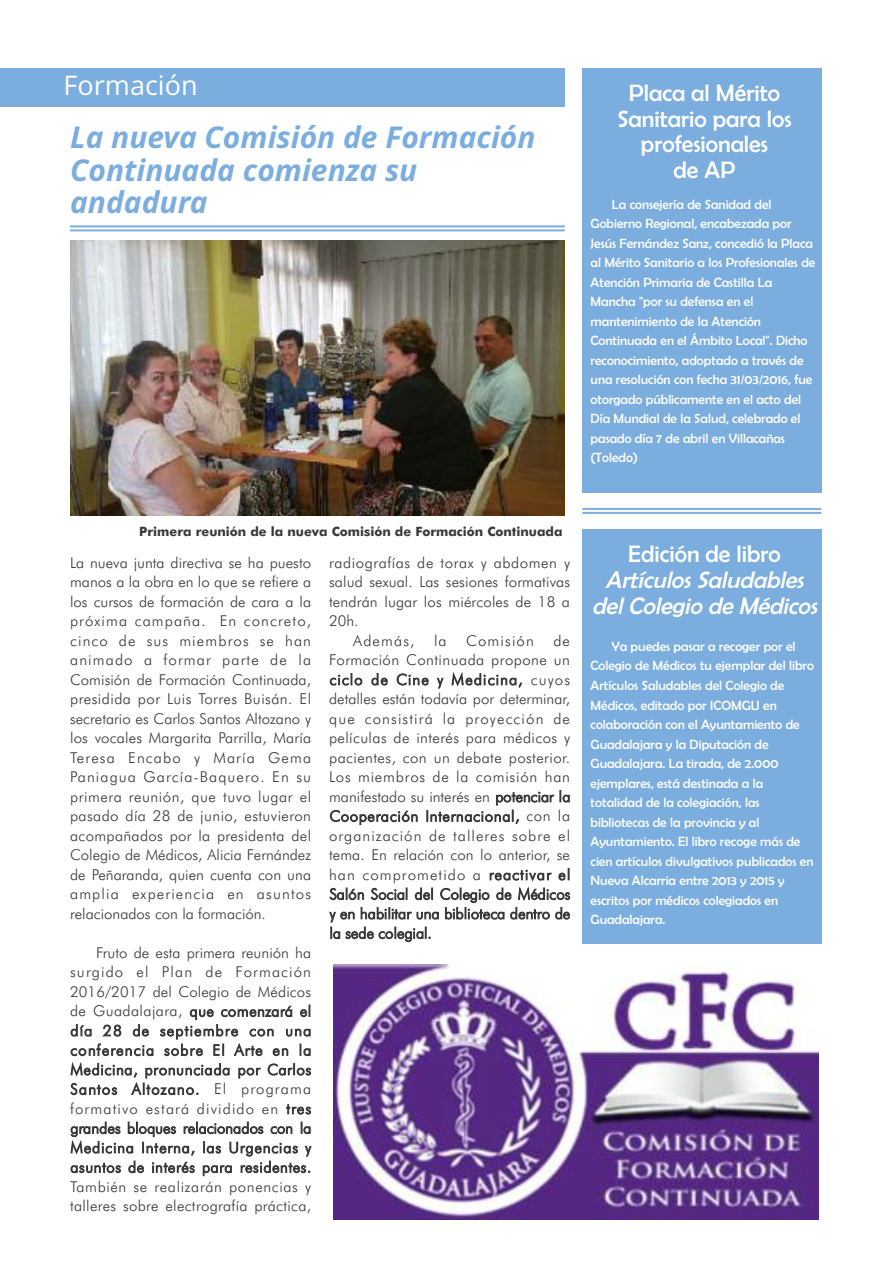
<style>
.page{position:relative;width:893px;height:1263px;background:#fff}
.page>*{position:absolute;margin:0;border:0;box-sizing:border-box;transform-origin:0 0}
.t1{font:italic 700 30px/32.4px "Open Sans";color:#7baddf}
.t2{font:27px "Open Sans";color:#fff}
.t3{font:24px/25.8px "Berlin Sans FB";color:#fff;text-align:center}
.t4{font:italic 24px/25.8px "Berlin Sans FB";color:#fff;text-align:center}
.t5{font:300 15px/19.5px "Futura BT";letter-spacing:.02em;color:#39383a;text-align:justify}
.t6{font:300 15px "Futura BT";letter-spacing:.04em;color:#39383a}
.t7{font:300 15px "Futura BT";letter-spacing:.075em;color:#39383a}
.t8{font:13.5px/19.5px "Berlin Sans FB";color:#fff}
.t9{font:700 12.9px "Futura BT";color:#39383a}
</style>
<div class="page">
<hr style="left:70px;top:225px;width:495px;height:2px;background:#7baddf">
<hr style="left:70px;top:229px;width:495px;height:2px;background:#7baddf">
<div style="left:0;top:68px;width:565px;height:38px;background:#7baddf"></div>
<img style="left:70px;top:241px;width:495px;height:274px">
<div style="left:582px;top:68px;width:239px;height:425px;background:#7baddf"></div>
<div style="left:582px;top:529px;width:239px;height:415px;background:#7baddf"></div>
<hr style="left:582px;top:508px;width:239px;height:2px;background:#7baddf">
<hr style="left:582px;top:512px;width:239px;height:2px;background:#7baddf">
<img style="left:333px;top:964px;width:485px;height:256px">
<h2 class="t2" style="left:64px;top:70px;width:135px">Formación</h2>
<h1 class="t1" style="left:70px;top:122px;width:467px">La nueva Comisión de Formación<br>Continuada comienza su andadura</h1>
<h3 class="t3" style="left:617px;top:80px;width:176px">Placa al Mérito<br>Sanitario para los profesionales<br>de AP</h3>
<p class="t8" style="left:591px;top:194px;width:226px;text-indent:21px">La consejería de Sanidad del Gobierno Regional, encabezada por Jesús Fernández Sanz, concedió la Placa al Mérito Sanitario a los Profesionales de Atención Primaria de Castilla La Mancha "por su defensa en el mantenimiento de la Atención Continuada en el Ámbito Local". Dicho reconocimiento, adoptado a través de una resolución con fecha 31/03/2016, fue otorgado públicamente en el acto del Día Mundial de la Salud, celebrado el pasado día 7 de abril en Villacañas (Toledo)</p>
<p class="t9" style="left:139px;top:524px;width:425px">Primera reunión de la nueva Comisión de Formación Continuada</p>
<p class="t5" style="left:70px;top:553px;width:242px">La nueva junta directiva se ha puesto manos a la obra en lo que se refiere a los cursos de formación de cara a la próxima campaña. En concreto, cinco de sus miembros se han animado a formar parte de la Comisión de Formación Continuada, presidida por Luis Torres Buisán. El secretario es Carlos Santos Altozano y los vocales Margarita Parrilla, María Teresa Encabo y María Gema Paniagua García-Baquero. En su primera reunión, que tuvo lugar el pasado día 28 de junio, estuvieron acompañados por la presidenta del Colegio de Médicos, Alicia Fernández de Peñaranda, quien cuenta con una amplia experiencia en asuntos relacionados con la formación.</p>
<p class="t5" style="left:70px;top:943px;width:243px;text-indent:26px">Fruto de esta primera reunión ha surgido el Plan de Formación 2016/2017 del Colegio de Médicos de Guadalajara, que comenzará el día 28 de septiembre con una conferencia sobre El Arte en la Medicina, pronunciada por Carlos Santos Altozano. El programa formativo estará dividido en tres grandes bloques relacionados con la Medicina Interna, las Urgencias y asuntos de interés para residentes.<br>También se realizarán ponencias y talleres sobre electrografía práctica,</p>
<p class="t6" style="left:329px;top:554px;width:242px">radiografías de torax y abdomen y</p>
<p class="t5" style="left:329px;top:572px;width:242px">salud sexual. Las sesiones formativas</p>
<p class="t5" style="left:329px;top:592px;width:242px">tendrán lugar los miércoles de 18 a</p>
<p class="t5" style="left:329px;top:611px;width:31px">20h.</p>
<p class="t5" style="left:353px;top:631px;width:63px">Además,</p>
<p class="t5" style="left:434px;top:631px;width:14px">la</p>
<p class="t7" style="left:466px;top:632px;width:69px">Comisión</p>
<p class="t5" style="left:329px;top:631px;width:243px;text-indent:224px">de Formación Continuada propone un ciclo de Cine y Medicina, cuyos detalles están todavía por determinar, que consistirá la proyección de películas de interés para médicos y pacientes, con un debate posterior.<br>Los miembros de la comisión han manifestado su interés en potenciar la Cooperación Internacional, con la organización de talleres sobre el tema. En relación con lo anterior, se han comprometido a reactivar el Salón Social del Colegio de Médicos y en habilitar una biblioteca dentro de la sede colegial.</p>
<h3 class="t3" style="left:628px;top:541px;width:154px">Edición de libro</h3>
<h3 class="t4" style="left:592px;top:567px;width:232px">Artículos Saludables del Colegio de Médicos</h3>
<p class="t8" style="left:591px;top:637px;width:225px;text-indent:21px">Ya puedes pasar a recoger por el Colegio de Médicos tu ejemplar del libro Artículos Saludables del Colegio de Médicos, editado por ICOMGU en colaboración con el Ayuntamiento de Guadalajara y la Diputación de Guadalajara. La tirada, de 2.000 ejemplares, está destinada a la totalidad de la colegiación, las bibliotecas de la provincia y al Ayuntamiento. El libro recoge más de cien artículos divulgativos publicados en Nueva Alcarria entre 2013 y 2015 y escritos por médicos colegiados en Guadalajara.</p>
</div>
